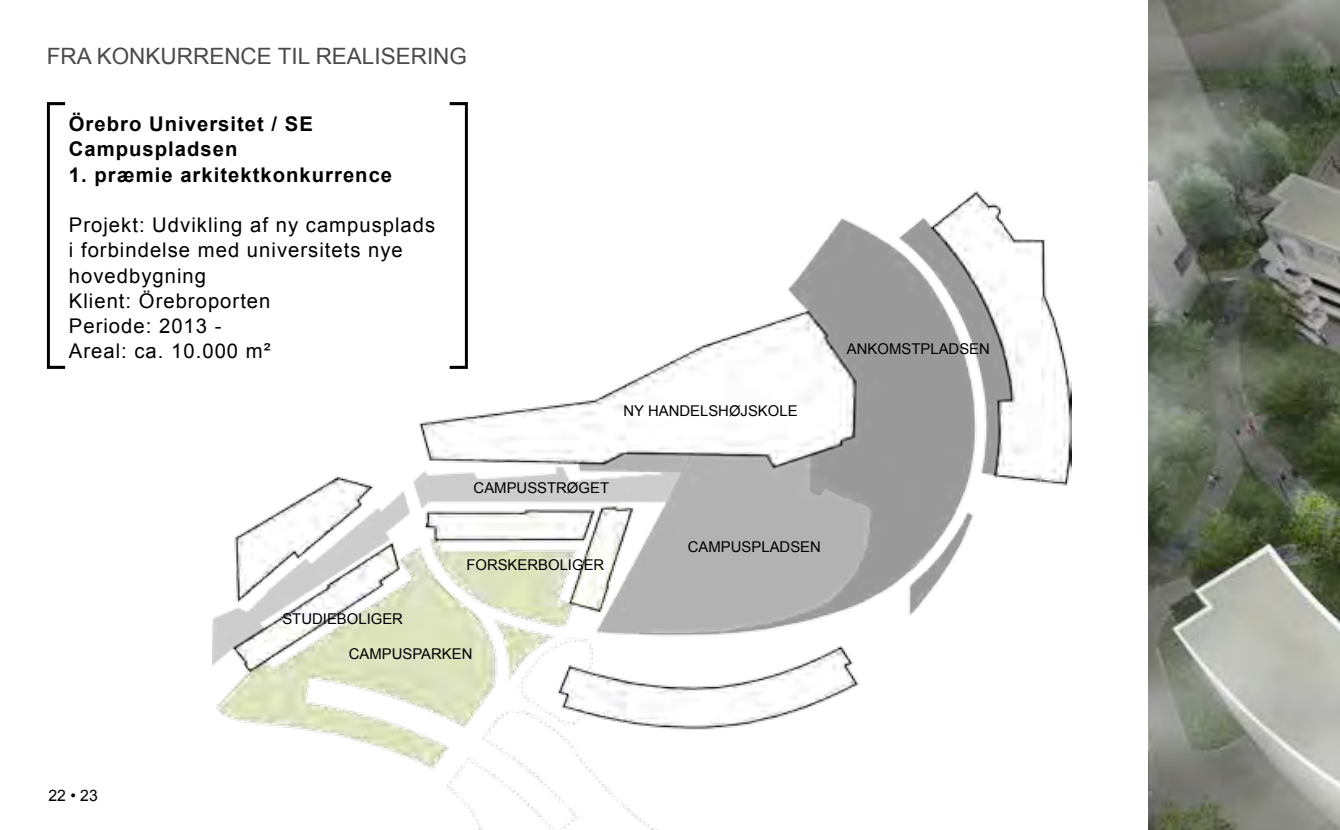
<style>
.page{position:relative;width:1340px;height:830px;background:#fff}
.page>*{position:absolute;margin:0;border:0;box-sizing:border-box;transform-origin:0 0}
.t1{font:22.5px "Arial";color:#4a4a4a}
.t2{font:20.25px/25.2px "Arial";letter-spacing:.05em;color:#000}
.t3{font:700 20.25px/25.2px "Arial";letter-spacing:.05em;color:#000}
.t4{font:15.75px "Arial";color:#000}
.t5{font:14.85px "Arial";color:#000}
</style>
<div class="page">
<img style="left:1148px;top:0;width:191px;height:829px">
<div style="left:47px;top:102px;width:20px;height:266px;border:3px solid #000"></div>
<div style="left:448px;top:102px;width:20px;height:266px;border:3px solid #000"></div>
<img style="left:212px;top:192px;width:859px;height:637px">
<p class="t1" style="left:47px;top:42px;width:422px">FRA KONKURRENCE TIL REALISERING</p>
<p class="t3" style="left:69px;top:112px;width:245px">Örebro Universitet / SE<br>Campuspladsen</p>
<p class="t3" style="left:69px;top:162px;width:325px">1. præmie arkitektkonkurrence</p>
<p class="t2" style="left:69px;top:212px;width:368px">Projekt: Udvikling af ny campusplads i forbindelse med universitets nye hovedbygning<br>Klient: Örebroporten<br>Periode: 2013 -<br>Areal: ca. 10.000 m²</p>
<p class="t5" style="left:623px;top:401px;width:175px">NY HANDELSHØJSKOLE</p>
<p class="t5" style="left:473px;top:478px;width:137px">CAMPUSSTRØGET</p>
<p class="t5" style="left:282px;top:609px;width:122px">STUDIEBOLIGER</p>
<p class="t5" style="left:466px;top:554px;width:139px">FORSKERBOLIGER</p>
<p class="t5" style="left:349px;top:644px;width:125px">CAMPUSPARKEN</p>
<p class="t5" style="left:688px;top:537px;width:134px">CAMPUSPLADSEN</p>
<p class="t5" style="left:847px;top:339px;width:144px">ANKOMSTPLADSEN</p>
<p class="t4" style="left:48px;top:784px;width:51px">22 • 23</p>
</div>
